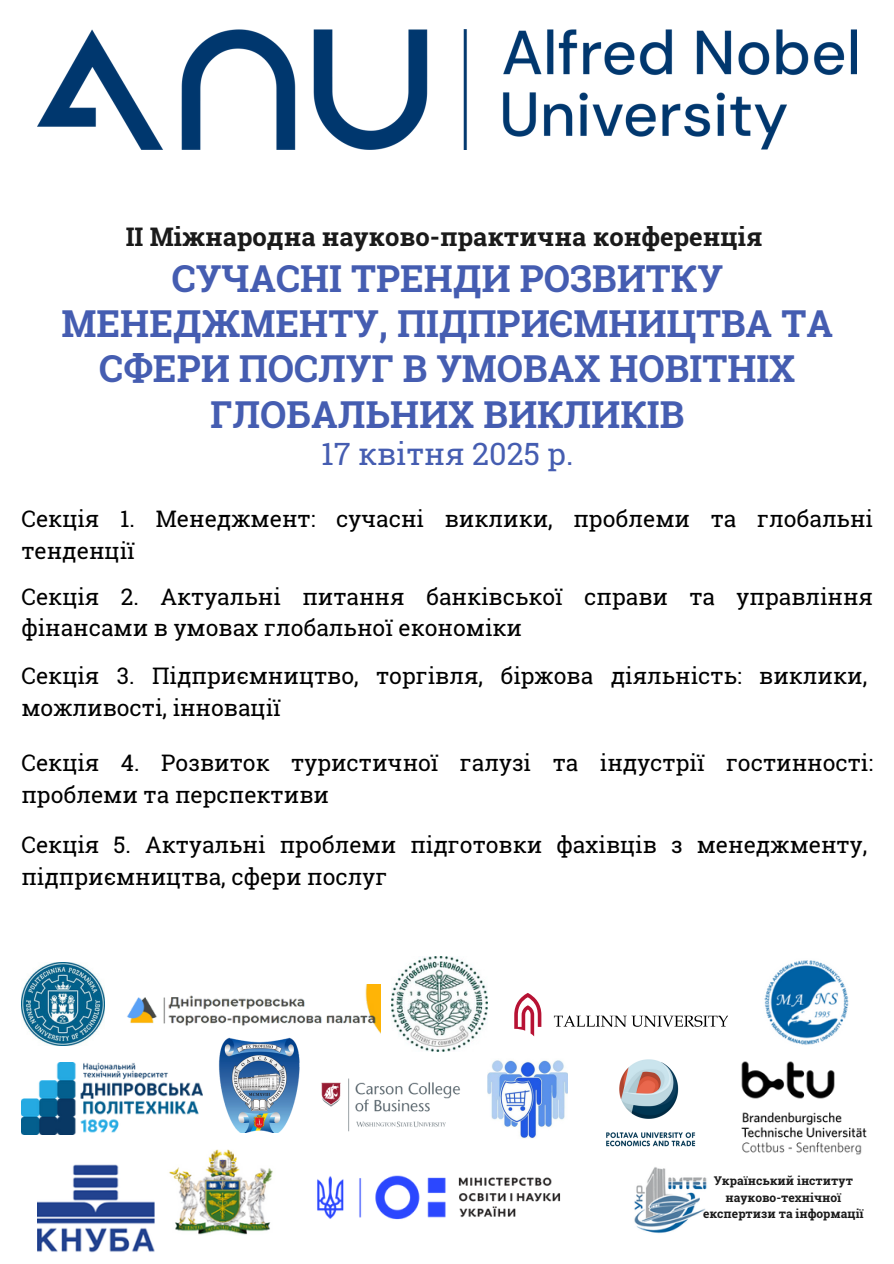
<style>
.page{position:relative;width:894px;height:1264px;background:#fff}
.page>*{position:absolute;margin:0;border:0;box-sizing:border-box;transform-origin:0 0}
.t1{font:700 37.05px/45px "Roboto Slab";color:#455db1;text-align:center}
.t2{font:30.75px "Roboto Slab";color:#455db1}
.t3{font:700 25.65px "Roboto Slab";color:#1a1a1a}
.t4{font:22.8px/31.5px "Roboto Slab";color:#000}
.t5{font:700 12px/16.2px "Roboto Slab";color:#1a1a1a;text-align:center}
</style>
<div class="page">
<img style="left:634px;top:1167px;width:73px;height:67px">
<img style="left:317px;top:1175px;width:244px;height:45px">
<img style="left:764px;top:960px;width:85px;height:85px">
<img style="left:21px;top:1062px;width:181px;height:72px">
<img style="left:321px;top:1078px;width:139px;height:54px">
<svg style="left:514px;top:993px;width:27px;height:43px"></svg>
<svg style="left:553px;top:1015px;width:175px;height:11px"></svg>
<img style="left:37px;top:29px;width:819px;height:121px">
<img style="left:37px;top:1164px;width:117px;height:89px">
<img style="left:741px;top:1061px;width:126px;height:94px">
<img style="left:21px;top:962px;width:83px;height:83px">
<img style="left:487px;top:1060px;width:80px;height:78px">
<img style="left:127px;top:984px;width:253px;height:49px">
<img style="left:392px;top:956px;width:95px;height:95px">
<img style="left:169px;top:1149px;width:104px;height:86px">
<img style="left:218px;top:1037px;width:81px;height:95px">
<img style="left:606px;top:1059px;width:90px;height:88px">
<p class="t3" style="left:126px;top:219px;width:638px">IІ Міжнародна науково-практична конференція</p>
<p class="t1" style="left:62px;top:255px;width:772px">СУЧАСНІ ТРЕНДИ РОЗВИТКУ<br>МЕНЕДЖМЕНТУ, ПІДПРИЄМНИЦТВА ТА<br>СФЕРИ ПОСЛУГ В УМОВАХ НОВІТНІХ<br>ГЛОБАЛЬНИХ ВИКЛИКІВ</p>
<p class="t2" style="left:321px;top:432px;width:254px">17 квітня 2025 р.</p>
<h1 class="t4" style="left:21px;top:502px;width:852px">Секція 1. Менеджмент: сучасні виклики, проблеми та глобальні тенденції</h1>
<p class="t4" style="left:21px;top:580px;width:852px">Секція 2. Актуальні питання банківської справи та управління фінансами в умовах глобальної економіки</p>
<p class="t4" style="left:21px;top:659px;width:847px">Секція 3. Підприємництво, торгівля, біржова діяльність: виклики, можливості, інновації</p>
<p class="t4" style="left:21px;top:746px;width:852px">Секція 4. Розвиток туристичної галузі та індустрії гостинності: проблеми та перспективи</p>
<p class="t4" style="left:21px;top:828px;width:847px">Секція 5. Актуальні проблеми підготовки фахівців з менеджменту, підприємництва, сфери послуг</p>
<p class="t5" style="left:702px;top:1172px;width:162px">Український інститут науково-технічної експертизи та інформації</p>
</div>
